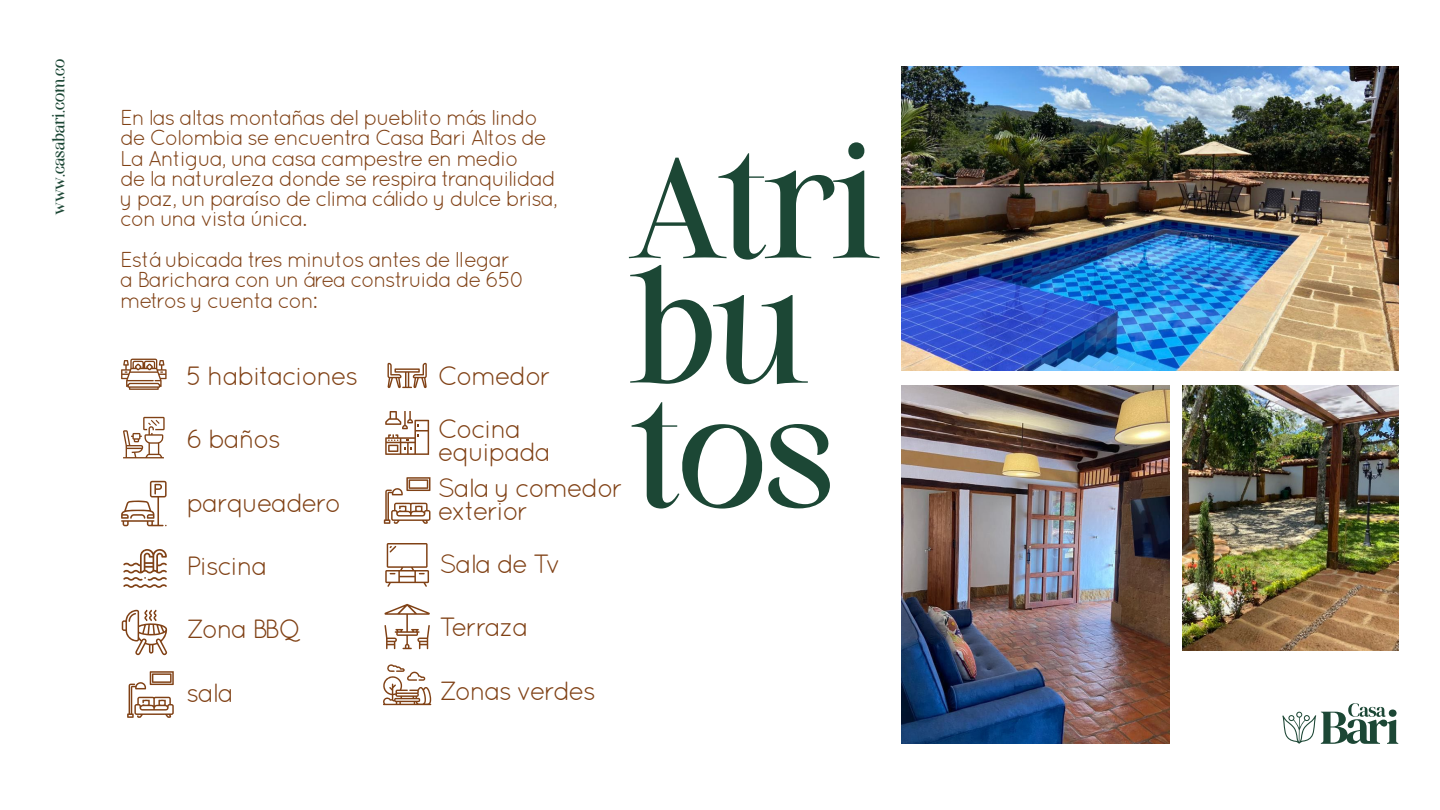
<style>
.page{position:relative;width:1440px;height:810px;background:#fff}
.page>*{position:absolute;margin:0;border:0;box-sizing:border-box;transform-origin:0 0}
.t1{font:136.35px/124.5px "Berliana Lovely";color:#1c4735}
.t2{font:26.4px/52.9px "Quicksand";letter-spacing:-.06em;color:#804115}
.t3{font:21.6px/20.3px "Quicksand";letter-spacing:-.06em;color:#804115}
.t4{font:14.48px "Berliana Lovely";color:#1c4735}
</style>
<div class="page">
<svg style="left:121px;top:359px;width:46px;height:31px"></svg>
<svg style="left:123px;top:417px;width:42px;height:41px"></svg>
<svg style="left:121px;top:481px;width:46px;height:45px"></svg>
<svg style="left:123px;top:549px;width:44px;height:39px"></svg>
<svg style="left:122px;top:610px;width:45px;height:45px"></svg>
<svg style="left:127px;top:671px;width:47px;height:47px"></svg>
<svg style="left:384px;top:477px;width:46px;height:47px"></svg>
<svg style="left:387px;top:363px;width:40px;height:25px"></svg>
<svg style="left:385px;top:411px;width:44px;height:44px"></svg>
<svg style="left:385px;top:543px;width:44px;height:44px"></svg>
<svg style="left:384px;top:604px;width:46px;height:45px"></svg>
<svg style="left:383px;top:664px;width:48px;height:41px"></svg>
<svg style="left:1282px;top:703px;width:116px;height:41px"></svg>
<img style="left:901px;top:66px;width:497px;height:304px">
<img style="left:1182px;top:386px;width:216px;height:264px">
<img style="left:901px;top:386px;width:269px;height:358px">
<p class="t4" style="left:51px;top:215px;width:160px;rotate:-90deg">www.casabari.com.co</p>
<p class="t3" style="left:120px;top:107px;width:439px">En las altas montañas del pueblito más lindo de Colombia se encuentra Casa Bari Altos de La Antigua, una casa campestre en medio<br>de la naturaleza donde se respira tranquilidad y paz, un paraíso de clima cálido y dulce brisa, con una vista única.</p>
<p class="t3" style="left:120px;top:249px;width:406px">Está ubicada tres minutos antes de llegar a Barichara con un área construida de 650 metros y cuenta con:</p>
<h1 class="t1" style="left:632px;top:150px;width:248px">Atri bu tos</h1>
<p class="t2" style="left:438px;top:349px;width:115px">Comedor<br>Cocina</p>
<p class="t2" style="left:438px;top:433px;width:187px;line-height:36.4px">equipada<br>Sala y comedor</p>
<p class="t2" style="left:438px;top:484px;width:125px;line-height:53.1px">exterior<br>Sala de Tv</p>
<p class="t2" style="left:186px;top:349px;width:174px">5 habitaciones</p>
<p class="t2" style="left:186px;top:412px;width:96px">6 baños</p>
<p class="t2" style="left:186px;top:476px;width:156px">parqueadero</p>
<p class="t2" style="left:186px;top:539px;width:83px">Piscina</p>
<p class="t2" style="left:186px;top:602px;width:116px">Zona BBQ</p>
<p class="t2" style="left:186px;top:666px;width:49px">sala</p>
<p class="t2" style="left:440px;top:600px;width:91px">Terraza</p>
<p class="t2" style="left:440px;top:664px;width:158px">Zonas verdes</p>
</div>
